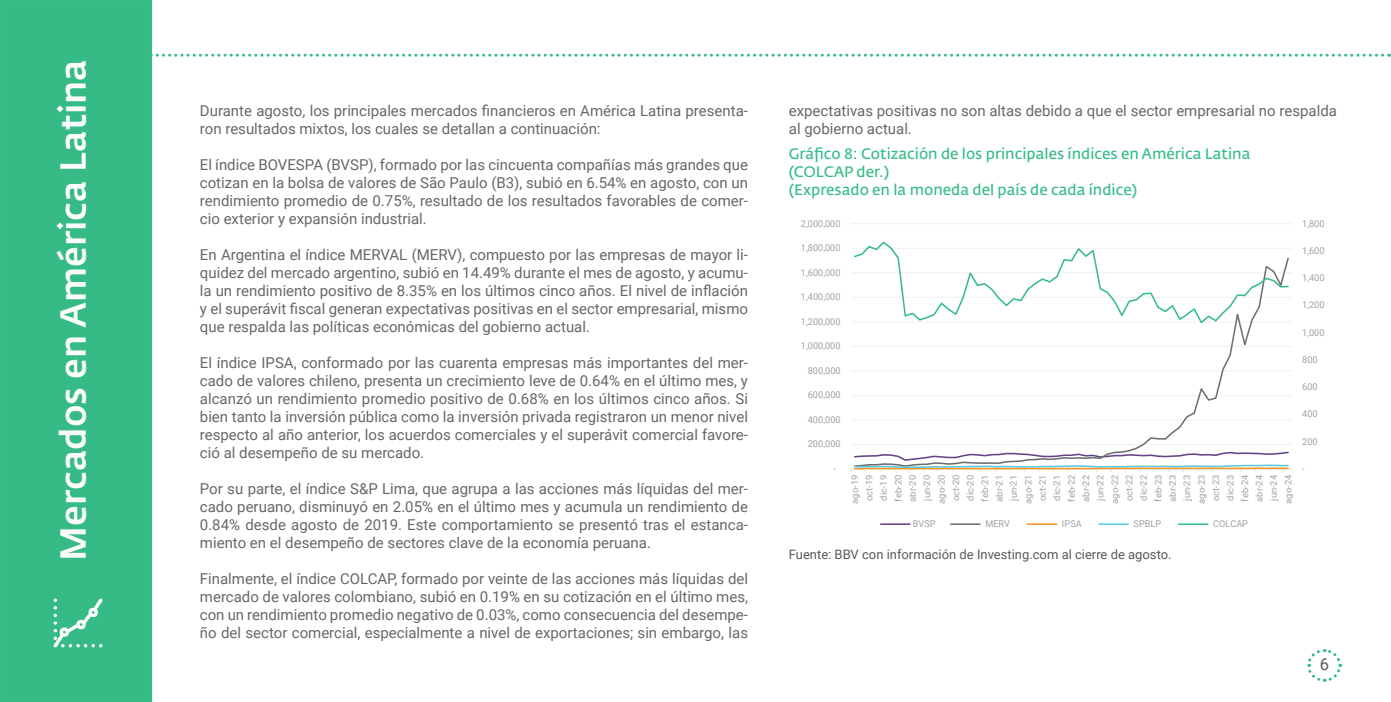
<style>
.page{position:relative;width:1391px;height:702px;background:#fff}
.page>*{position:absolute;margin:0;border:0;box-sizing:border-box;transform-origin:0 0}
.t1{font:500 35.85px "Fedra Sans Std";color:#fcfcfc}
.t2{font:16.5px "Roboto";color:#58595c}
.t3{font:15px/18px "Roboto";color:#67676a;text-align:justify}
.t4{font:15px "Fedra Sans Std";color:#36bc87}
.t5{font:13.05px "Roboto";color:#58595c}
.t6{font:9.3px "Roboto";color:#a0a1a3}
.t7{font:9.15px/14.4px "Roboto";color:#a0a1a3;text-align:center}
</style>
<div class="page">
<div style="left:1px;top:1px;width:150px;height:700px;background:#36bb87"></div>
<div style="left:0;top:0;width:152px;height:702px;border:2px solid #36bc87"></div>
<img style="left:53px;top:598px;width:50px;height:50px">
<svg style="left:149px;top:54px;width:1240px;height:3px"></svg>
<svg style="left:1307px;top:649px;width:35px;height:33px"></svg>
<hr style="left:851px;top:444px;width:440px;height:1px;background:#f2f2f2">
<hr style="left:851px;top:419px;width:440px;height:1px;background:#f2f2f2">
<hr style="left:851px;top:395px;width:440px;height:1px;background:#f2f2f2">
<hr style="left:851px;top:370px;width:440px;height:1px;background:#f2f2f2">
<hr style="left:851px;top:346px;width:440px;height:1px;background:#f2f2f2">
<hr style="left:851px;top:321px;width:440px;height:1px;background:#f2f2f2">
<hr style="left:851px;top:297px;width:440px;height:1px;background:#f2f2f2">
<hr style="left:851px;top:272px;width:440px;height:1px;background:#f2f2f2">
<hr style="left:851px;top:248px;width:440px;height:1px;background:#f2f2f2">
<hr style="left:851px;top:223px;width:440px;height:1px;background:#f2f2f2">
<hr style="left:851px;top:468px;width:440px;height:1px;background:#e9e9ea">
<svg style="left:1129px;top:325px;width:123px;height:125px"></svg>
<svg style="left:851px;top:450px;width:438px;height:22px"></svg>
<svg style="left:854px;top:241px;width:435px;height:84px"></svg>
<hr style="left:880px;top:523px;width:29px;height:2px;background:#654388">
<hr style="left:950px;top:523px;width:30px;height:2px;background:#6d6e71">
<hr style="left:1027px;top:523px;width:29px;height:2px;background:#f7941e">
<hr style="left:1099px;top:523px;width:29px;height:2px;background:#59c8e1">
<hr style="left:1178px;top:523px;width:29px;height:2px;background:#36bc87">
<p class="t1" style="left:51px;top:560px;width:503px;rotate:-90deg">Mercados en América Latina</p>
<p class="t3" style="left:200px;top:101px;width:549px">Durante agosto, los principales mercados financieros en América Latina presenta&shy;ron resultados mixtos, los cuales se detallan a continuación:</p>
<p class="t3" style="left:200px;top:155px;width:549px">El índice BOVESPA (BVSP), formado por las cincuenta compañías más grandes que cotizan en la bolsa de valores de São Paulo (B3), subió en 6.54% en agosto, con un rendimiento promedio de 0.75%, resultado de los resultados favorables de comer&shy;cio exterior y expansión industrial.</p>
<p class="t3" style="left:200px;top:245px;width:549px">En Argentina el índice MERVAL (MERV), compuesto por las empresas de mayor li&shy;quidez del mercado argentino, subió en 14.49% durante el mes de agosto, y acumu&shy;la un rendimiento positivo de 8.35% en los últimos cinco años. El nivel de inflación y el superávit fiscal generan expectativas positivas en el sector empresarial, mismo que respalda las políticas económicas del gobierno actual.</p>
<p class="t3" style="left:200px;top:353px;width:549px">El índice IPSA, conformado por las cuarenta empresas más importantes del mer&shy;cado de valores chileno, presenta un crecimiento leve de 0.64% en el último mes, y alcanzó un rendimiento promedio positivo de 0.68% en los últimos cinco años. Si bien tanto la inversión pública como la inversión privada registraron un menor nivel respecto al año anterior, los acuerdos comerciales y el superávit comercial favore&shy;ció al desempeño de su mercado.</p>
<p class="t3" style="left:200px;top:479px;width:549px">Por su parte, el índice S&amp;P Lima, que agrupa a las acciones más líquidas del mer&shy;cado peruano, disminuyó en 2.05% en el último mes y acumula un rendimiento de 0.84% desde agosto de 2019. Este comportamiento se presentó tras el estanca&shy;miento en el desempeño de sectores clave de la economía peruana.</p>
<p class="t3" style="left:200px;top:569px;width:549px">Finalmente, el índice COLCAP, formado por veinte de las acciones más líquidas del mercado de valores colombiano, subió en 0.19% en su cotización en el último mes, con un rendimiento promedio negativo de 0.03%, como consecuencia del desempe&shy;ño del sector comercial, especialmente a nivel de exportaciones; sin embargo, las</p>
<p class="t3" style="left:788px;top:101px;width:549px">expectativas positivas no son altas debido a que el sector empresarial no respalda al gobierno actual.</p>
<p class="t4" style="left:788px;top:144px;width:463px">Gráfico 8: Cotización de los principales índices en América Latina</p>
<p class="t4" style="left:788px;top:162px;width:102px">(COLCAP der.)</p>
<p class="t4" style="left:788px;top:180px;width:350px">(Expresado en la moneda del país de cada índice)</p>
<p class="t6" style="left:801px;top:217px;width:41px">2,000,000</p>
<p class="t6" style="left:801px;top:241px;width:41px">1,800,000</p>
<p class="t6" style="left:801px;top:266px;width:41px">1,600,000</p>
<p class="t6" style="left:801px;top:290px;width:41px">1,400,000</p>
<p class="t6" style="left:801px;top:315px;width:41px">1,200,000</p>
<p class="t6" style="left:801px;top:339px;width:41px">1,000,000</p>
<p class="t6" style="left:808px;top:364px;width:34px">800,000</p>
<p class="t6" style="left:808px;top:388px;width:34px">600,000</p>
<p class="t6" style="left:808px;top:413px;width:34px">400,000</p>
<p class="t6" style="left:808px;top:437px;width:34px">200,000</p>
<p class="t6" style="left:833px;top:462px;width:4px">-</p>
<p class="t7" style="left:847px;top:503px;width:30px;rotate:-90deg">ago-19 oct-19 dic-19 feb-20 abr-20 jun-20 ago-20 oct-20 dic-20 feb-21 abr-21 jun-21 ago-21 oct-21 dic-21 feb-22 abr-22 jun-22 ago-22 oct-22 dic-22 feb-23 abr-23 jun-23 ago-23 oct-23 dic-23 feb-24 abr-24 jun-24 ago-24</p>
<p class="t6" style="left:913px;top:517px;width:24px">BVSP</p>
<p class="t6" style="left:985px;top:517px;width:26px">MERV</p>
<p class="t6" style="left:1062px;top:517px;width:21px">IPSA</p>
<p class="t6" style="left:1133px;top:517px;width:29px">SPBLP</p>
<p class="t6" style="left:1213px;top:517px;width:36px">COLCAP</p>
<p class="t5" style="left:788px;top:545px;width:384px">Fuente: BBV con información de Investing.com al cierre de agosto.</p>
<p class="t6" style="left:1302px;top:217px;width:24px">1,800</p>
<p class="t6" style="left:1302px;top:244px;width:24px">1,600</p>
<p class="t6" style="left:1302px;top:271px;width:24px">1,400</p>
<p class="t6" style="left:1302px;top:298px;width:24px">1,200</p>
<p class="t6" style="left:1302px;top:326px;width:24px">1,000</p>
<p class="t6" style="left:1302px;top:353px;width:17px">800</p>
<p class="t6" style="left:1302px;top:380px;width:17px">600</p>
<p class="t6" style="left:1302px;top:407px;width:17px">400</p>
<p class="t6" style="left:1302px;top:435px;width:17px">200</p>
<p class="t6" style="left:1302px;top:462px;width:4px">-</p>
<p class="t2" style="left:1319px;top:652px;width:11px">6</p>
</div>
